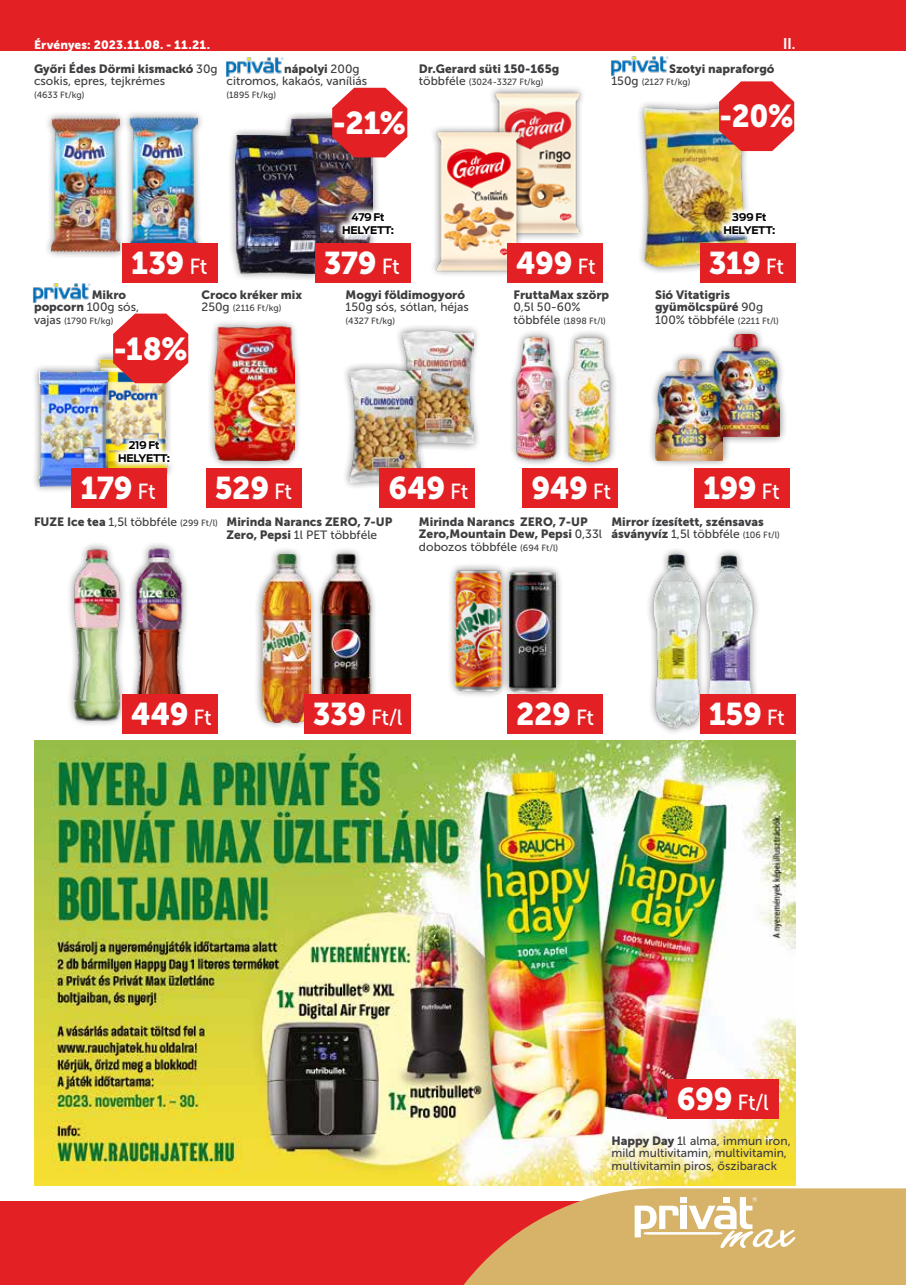
<style>
.page{position:relative;width:906px;height:1285px;background:#fff}
.page>*{position:absolute;margin:0;border:0;box-sizing:border-box;transform-origin:0 0}
.t1{font:31.5px "Museo Sans 900";color:#fff}
.t2{font:31.5px "Museo Sans 900";color:#fff;scale:.95 1}
.t3{font:31.2px "Museo Sans 900";letter-spacing:-.01em;color:#fff}
.t4{font:21.75px "Museo Sans 500";color:#fff}
.t5{font:500 16.5px "Handel Got D";color:#fff}
.t6{font:12px/12.6px "Museo Sans 500";color:#3e3d40}
.t7{font:12px/12.6px "Museo Sans 900";color:#3e3d40}
.t8{font:12px "Museo Sans 900";letter-spacing:.01em;color:#fff}
.t9{font:700 10.5px/12.6px "Antenna";letter-spacing:-.03em;color:#000;text-align:center}
.t10{font:9px "Museo Sans 500";color:#3e3d40}
.s1{font-family:"Museo Sans 500"}
.s2{font-size:12px}
.s3{font-family:"Museo Sans 500";font-size:21.75px}
.s4{font-family:"Museo Sans 900"}
.s5{font-size:9px}
.s6{font-family:"Museo Sans 900";font-size:31.2px}
</style>
<div class="page">
<div style="left:0;top:1200px;width:906px;height:84px;background:#e32125"></div>
<div style="left:0;top:0;width:906px;height:51px;background:#e32125"></div>
<svg style="left:408px;top:1188px;width:498px;height:96px;fill:#d7b369"></svg>
<svg style="left:634px;top:1196px;width:161px;height:51px;background:#e3ca97"></svg>
<img style="left:34px;top:740px;width:761px;height:444px">
<div style="left:394px;top:323px;width:87px;height:129px;background:#000;opacity:.5"></div>
<img style="left:402px;top:331px;width:71px;height:113px">
<div style="left:91px;top:351px;width:84px;height:128px;background:#000;opacity:.5"></div>
<img style="left:98px;top:359px;width:71px;height:114px">
<div style="left:488px;top:85px;width:99px;height:156px;background:#000;opacity:.5"></div>
<img style="left:488px;top:91px;width:98px;height:142px">
<div style="left:280px;top:110px;width:101px;height:154px;background:#000;opacity:.5"></div>
<img style="left:288px;top:118px;width:85px;height:124px">
<div style="left:44px;top:111px;width:84px;height:148px;background:#000;opacity:.5"></div>
<img style="left:52px;top:118px;width:68px;height:134px">
<div style="left:122px;top:110px;width:84px;height:148px;background:#000;opacity:.5"></div>
<img style="left:130px;top:118px;width:68px;height:124px">
<div style="left:227px;top:127px;width:100px;height:154px;background:#000;opacity:.5"></div>
<img style="left:235px;top:135px;width:85px;height:138px">
<div style="left:429px;top:124px;width:98px;height:154px;background:#000;opacity:.5"></div>
<img style="left:433px;top:130px;width:95px;height:146px">
<div style="left:637px;top:99px;width:117px;height:175px;background:#000;opacity:.5"></div>
<img style="left:644px;top:106px;width:102px;height:160px">
<div style="left:31px;top:363px;width:85px;height:131px;background:#000;opacity:.5"></div>
<img style="left:39px;top:371px;width:69px;height:115px">
<div style="left:207px;top:318px;width:95px;height:151px;background:#000;opacity:.5"></div>
<img style="left:214px;top:326px;width:80px;height:135px">
<div style="left:341px;top:361px;width:87px;height:129px;background:#000;opacity:.5"></div>
<img style="left:349px;top:369px;width:71px;height:113px">
<img style="left:512px;top:333px;width:49px;height:130px">
<div style="left:561px;top:329px;width:56px;height:140px;background:#000;opacity:.5"></div>
<img style="left:563px;top:336px;width:52px;height:127px">
<div style="left:703px;top:326px;width:84px;height:119px;background:#000;opacity:.5"></div>
<img style="left:711px;top:335px;width:68px;height:102px">
<div style="left:647px;top:351px;width:84px;height:117px;background:#000;opacity:.5"></div>
<img style="left:655px;top:359px;width:68px;height:101px">
<div style="left:253px;top:546px;width:65px;height:183px;background:#000;opacity:.5"></div>
<img style="left:262px;top:554px;width:48px;height:168px">
<div style="left:313px;top:546px;width:65px;height:183px;background:#000;opacity:.5"></div>
<img style="left:315px;top:553px;width:61px;height:140px">
<div style="left:127px;top:541px;width:62px;height:189px;background:#000;opacity:.5"></div>
<img style="left:134px;top:547px;width:50px;height:146px">
<div style="left:67px;top:541px;width:60px;height:186px;background:#000;opacity:.5"></div>
<img style="left:73px;top:547px;width:48px;height:173px">
<img style="left:648px;top:549px;width:44px;height:184px">
<img style="left:692px;top:550px;width:75px;height:192px">
<div style="left:447px;top:562px;width:63px;height:136px;background:#000;opacity:.5"></div>
<img style="left:447px;top:567px;width:54px;height:126px">
<div style="left:501px;top:563px;width:63px;height:136px;background:#000;opacity:.5"></div>
<img style="left:509px;top:572px;width:46px;height:119px">
<div style="left:668px;top:1078px;width:111px;height:40px;background:#e32125"></div>
<div style="left:122px;top:242px;width:96px;height:40px;background:#e32125"></div>
<div style="left:315px;top:242px;width:95px;height:40px;background:#e32125"></div>
<div style="left:507px;top:242px;width:96px;height:40px;background:#e32125"></div>
<div style="left:71px;top:468px;width:96px;height:40px;background:#e32125"></div>
<div style="left:206px;top:468px;width:96px;height:40px;background:#e32125"></div>
<div style="left:379px;top:468px;width:96px;height:40px;background:#e32125"></div>
<div style="left:699px;top:242px;width:96px;height:40px;background:#e32125"></div>
<img style="left:225px;top:57px;width:59px;height:20px">
<img style="left:610px;top:56px;width:59px;height:20px">
<img style="left:32px;top:283px;width:59px;height:20px">
<div style="left:122px;top:693px;width:96px;height:40px;background:#e32125"></div>
<div style="left:304px;top:693px;width:106px;height:40px;background:#e32125"></div>
<div style="left:507px;top:693px;width:96px;height:40px;background:#e32125"></div>
<div style="left:699px;top:693px;width:96px;height:40px;background:#e32125"></div>
<div style="left:522px;top:468px;width:96px;height:40px;background:#e32125"></div>
<div style="left:694px;top:468px;width:95px;height:40px;background:#e32125"></div>
<svg style="left:335px;top:205px;width:46px;height:36px"></svg>
<svg style="left:716px;top:205px;width:38px;height:36px"></svg>
<svg style="left:111px;top:433px;width:64px;height:36px"></svg>
<svg style="left:332px;top:88px;width:75px;height:69px;background:#e03e42"></svg>
<svg style="left:719px;top:81px;width:75px;height:70px;background:#e34445"></svg>
<svg style="left:113px;top:313px;width:75px;height:70px;background:#e24446"></svg>
<p class="t8" style="left:34px;top:38px;width:177px">Érvényes: 2023.11.08. - 11.21.</p>
<h3 class="t5" style="left:783px;top:34px;width:14px">11.</h3>
<p class="t7" style="left:34px;top:62px;width:185px">Győri Édes Dörmi kismackó <span class="s1">30g</span></p>
<p class="t6" style="left:34px;top:75px;width:133px">csokis, epres, tejkrémes</p>
<p class="t10" style="left:34px;top:90px;width:52px">(4633 Ft/kg)</p>
<p class="t7" style="left:284px;top:62px;width:77px">nápolyi <span class="s1">200g</span></p>
<p class="t6" style="left:226px;top:75px;width:142px">citromos, kakaós, vaníliás</p>
<p class="t10" style="left:226px;top:90px;width:51px">(1895 Ft/kg)</p>
<p class="t7" style="left:419px;top:62px;width:142px">Dr.Gerard süti 150-165g</p>
<p class="t10" style="left:419px;top:77px;width:126px"><span class="s2">többféle</span> (3024-3327 Ft/kg)</p>
<p class="t7" style="left:669px;top:62px;width:107px">Szotyi napraforgó</p>
<p class="t10" style="left:611px;top:77px;width:81px"><span class="s2">150g</span> (2127 Ft/kg)</p>
<h1 class="t1" style="left:332px;top:105px;width:75px">-21%</h1>
<h1 class="t2" style="left:719px;top:98px;width:80px">-20%</h1>
<p class="t9" style="left:342px;top:211px;width:53px">479 Ft<br>HELYETT:</p>
<p class="t9" style="left:723px;top:211px;width:53px">399 Ft<br>HELYETT:</p>
<h2 class="t3" style="left:131px;top:245px;width:78px">139 <span class="s3">Ft</span></h2>
<h2 class="t3" style="left:324px;top:245px;width:78px">379 <span class="s3">Ft</span></h2>
<h2 class="t3" style="left:516px;top:245px;width:81px">499 <span class="s3">Ft</span></h2>
<h2 class="t3" style="left:708px;top:245px;width:77px">319 <span class="s3">Ft</span></h2>
<p class="t7" style="left:92px;top:288px;width:36px">Mikro</p>
<p class="t6" style="left:34px;top:301px;width:107px"><span class="s4">popcorn</span> 100g sós,</p>
<p class="t10" style="left:34px;top:316px;width:81px"><span class="s2">vajas</span> (1790 Ft/kg)</p>
<p class="t7" style="left:201px;top:288px;width:102px">Croco kréker mix</p>
<p class="t10" style="left:201px;top:303px;width:81px"><span class="s2">250g</span> (2116 Ft/kg)</p>
<p class="t7" style="left:345px;top:288px;width:121px">Mogyi földimogyoró</p>
<p class="t6" style="left:345px;top:301px;width:125px">150g sós, sótlan, héjas</p>
<p class="t10" style="left:345px;top:316px;width:51px">(4327 Ft/kg)</p>
<p class="t7" style="left:513px;top:288px;width:97px">FruttaMax szörp</p>
<p class="t6" style="left:513px;top:301px;width:69px">0,5l 50-60%</p>
<p class="t10" style="left:513px;top:316px;width:94px"><span class="s2">többféle</span> (1898 Ft/l)</p>
<p class="t7" style="left:655px;top:288px;width:110px">Sió Vitatigris gyümölcspüré <span class="s1">90g</span></p>
<p class="t6" style="left:655px;top:313px;width:125px">100% többféle <span class="s5">(2211 Ft/l)</span></p>
<h1 class="t1" style="left:113px;top:330px;width:76px">-18%</h1>
<p class="t9" style="left:118px;top:439px;width:53px">219 Ft<br>HELYETT:</p>
<h2 class="t3" style="left:80px;top:470px;width:77px">179 <span class="s3">Ft</span></h2>
<h2 class="t3" style="left:215px;top:470px;width:79px">529 <span class="s3">Ft</span></h2>
<h2 class="t3" style="left:388px;top:470px;width:81px">649 <span class="s3">Ft</span></h2>
<h2 class="t3" style="left:531px;top:470px;width:81px">949 <span class="s3">Ft</span></h2>
<h2 class="t3" style="left:703px;top:470px;width:78px">199 <span class="s3">Ft</span></h2>
<p class="t7" style="left:419px;top:515px;width:185px">Mirinda Narancs ZERO, 7-UP<br>Zero,Mountain Dew, Pepsi <span class="s1">0,33l</span></p>
<p class="t6" style="left:419px;top:540px;width:141px">dobozos többféle <span class="s5">(694 Ft/l)</span></p>
<p class="t6" style="left:34px;top:515px;width:185px"><span class="s4">FUZE Ice tea</span> 1,5l többféle <span class="s5">(299 Ft/l)</span></p>
<p class="t7" style="left:611px;top:515px;width:154px">Mirror ízesített, szénsavas</p>
<p class="t6" style="left:611px;top:527px;width:170px"><span class="s4">ásványvíz</span> 1,5l többféle <span class="s5">(106 Ft/l)</span></p>
<p class="t7" style="left:226px;top:515px;width:167px">Mirinda Narancs ZERO, 7-UP</p>
<p class="t6" style="left:226px;top:528px;width:152px"><span class="s4">Zero, Pepsi</span> 1l PET többféle</p>
<h2 class="t3" style="left:131px;top:696px;width:82px">449 <span class="s3">Ft</span></h2>
<h3 class="t4" style="left:313px;top:705px;width:91px"><span class="s6">339</span> Ft/l</h3>
<h2 class="t3" style="left:516px;top:696px;width:79px">229 <span class="s3">Ft</span></h2>
<h2 class="t3" style="left:708px;top:696px;width:78px">159 <span class="s3">Ft</span></h2>
<h3 class="t4" style="left:677px;top:1090px;width:93px"><span class="s6">699</span> Ft/l</h3>
<p class="t6" style="left:611px;top:1134px;width:181px"><span class="s4">Happy Day</span> 1l alma, immun iron, mild multivitamin, multivitamin, multivitamin piros, őszibarack</p>
</div>
